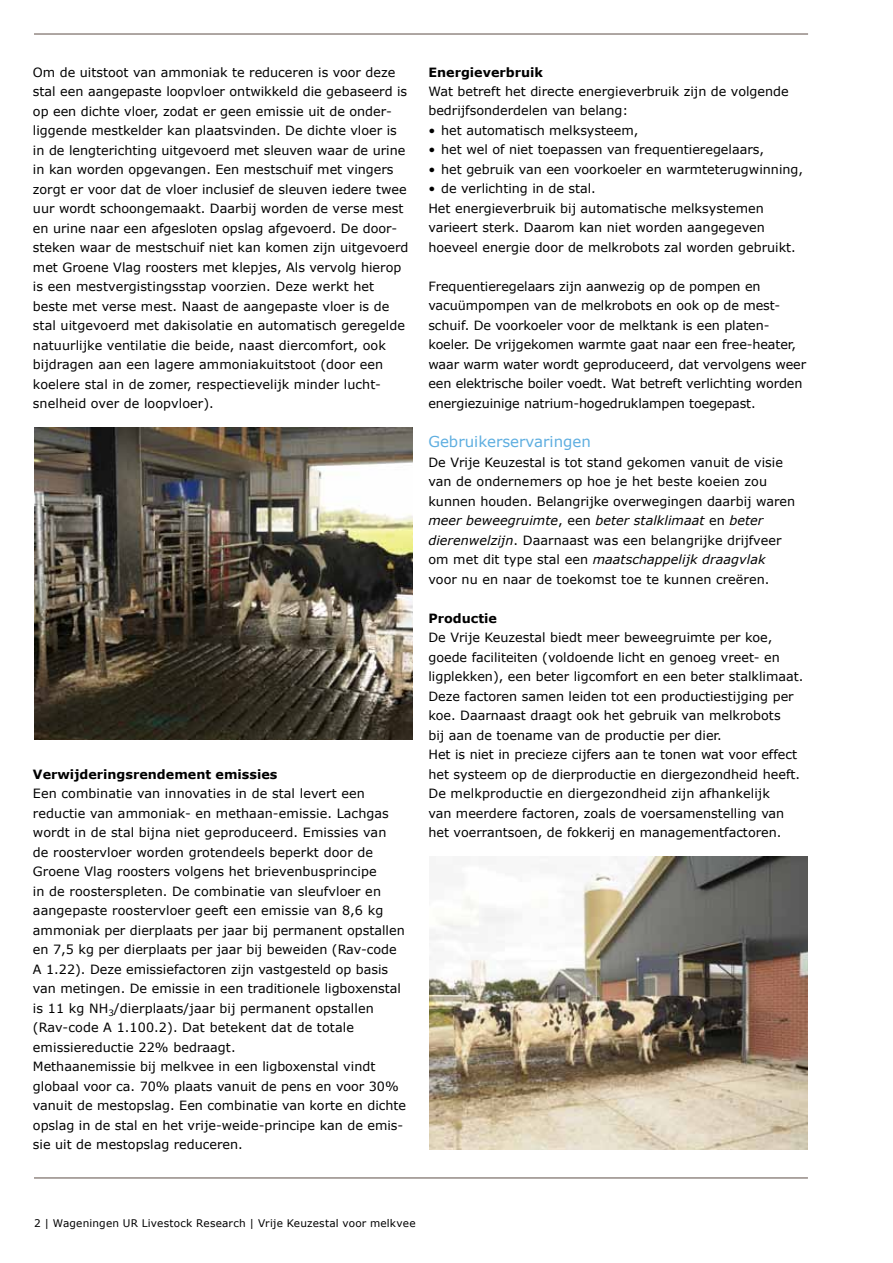
<style>
.page{position:relative;width:893px;height:1263px;background:#fff}
.page>*{position:absolute;margin:0;border:0;box-sizing:border-box;transform-origin:0 0}
.t1{font:15px "Verdana";color:#5eaee0}
.t2{font:12.75px/19.5px "Verdana";color:#000}
.t3{font:700 12.75px "Verdana";color:#000}
.t4{font:10.5px "Verdana";letter-spacing:.02em;color:#000}
.s1{font-style:italic}
</style>
<div class="page">
<hr style="left:34px;top:1177px;width:774px;height:2px;background:#948a85">
<hr style="left:34px;top:33px;width:774px;height:2px;background:#948a85">
<img style="left:34px;top:428px;width:378px;height:312px">
<img style="left:429px;top:857px;width:379px;height:292px">
<p class="t2" style="left:33px;top:62px;width:377px">Om de uitstoot van ammoniak te reduceren is voor deze stal een aangepaste loopvloer ontwikkeld die gebaseerd is op een dichte vloer, zodat er geen emissie uit de onder&shy;liggende mestkelder kan plaatsvinden. De dichte vloer is in de lengterichting uitgevoerd met sleuven waar de urine in kan worden opgevangen. Een mestschuif met vingers zorgt er voor dat de vloer inclusief de sleuven iedere twee uur wordt schoongemaakt. Daarbij worden de verse mest en urine naar een afgesloten opslag afgevoerd. De door&shy;steken waar de mestschuif niet kan komen zijn uitgevoerd met Groene Vlag roosters met klepjes, Als vervolg hierop is een mestvergistingsstap voorzien. Deze werkt het beste met verse mest. Naast de aangepaste vloer is de stal uitgevoerd met dakisolatie en automatisch geregelde natuurlijke ventilatie die beide, naast diercomfort, ook bijdragen aan een lagere ammoniakuitstoot (door een koelere stal in de zomer, respectievelijk minder lucht&shy;snelheid over de loopvloer).</p>
<p class="t3" style="left:33px;top:765px;width:246px">Verwijderingsrendement emissies</p>
<p class="t2" style="left:33px;top:783px;width:375px">Een combinatie van innovaties in de stal levert een reductie van ammoniak- en methaan-emissie. Lachgas wordt in de stal bijna niet geproduceerd. Emissies van<br>de roostervloer worden grotendeels beperkt door de Groene Vlag roosters volgens het brievenbusprincipe<br>in de roosterspleten. De combinatie van sleufvloer en aangepaste roostervloer geeft een emissie van 8,6 kg ammoniak per dierplaats per jaar bij permanent opstallen en 7,5 kg per dierplaats per jaar bij beweiden (Rav-code A 1.22). Deze emissiefactoren zijn vastgesteld op basis van metingen. De emissie in een traditionele ligboxenstal is 11 kg NH<sub>3</sub>/dierplaats/jaar bij permanent opstallen (Rav-code A 1.100.2). Dat betekent dat de totale emissiereductie 22% bedraagt.<br>Methaanemissie bij melkvee in een ligboxenstal vindt globaal voor ca. 70% plaats vanuit de pens en voor 30% vanuit de mestopslag. Een combinatie van korte en dichte opslag in de stal en het vrije-weide-principe kan de emis&shy;sie uit de mestopslag reduceren.</p>
<p class="t3" style="left:428px;top:63px;width:116px">Energieverbruik</p>
<p class="t2" style="left:428px;top:81px;width:362px">Wat betreft het directe energieverbruik zijn de volgende bedrijfsonderdelen van belang:</p>
<p class="t2" style="left:428px;top:120px;width:212px">• het automatisch melksysteem,</p>
<p class="t2" style="left:428px;top:140px;width:337px">• het wel of niet toepassen van frequentieregelaars,</p>
<p class="t2" style="left:428px;top:159px;width:376px">• het gebruik van een voorkoeler en warmteterugwinning,</p>
<p class="t2" style="left:428px;top:179px;width:369px">• de verlichting in de stal.<br>Het energieverbruik bij automatische melksystemen varieert sterk. Daarom kan niet worden aangegeven hoeveel energie door de melkrobots zal worden gebruikt.</p>
<p class="t2" style="left:428px;top:276px;width:379px">Frequentieregelaars zijn aanwezig op de pompen en vacuümpompen van de melkrobots en ook op de mest&shy;schuif. De voorkoeler voor de melktank is een platen&shy;koeler. De vrijgekomen warmte gaat naar een free-heater, waar warm water wordt geproduceerd, dat vervolgens weer een elektrische boiler voedt. Wat betreft verlichting worden energiezuinige natrium-hogedruklampen toegepast.</p>
<p class="t1" style="left:428px;top:431px;width:164px">Gebruikerservaringen</p>
<p class="t2" style="left:428px;top:452px;width:368px">De Vrije Keuzestal is tot stand gekomen vanuit de visie van de ondernemers op hoe je het beste koeien zou kunnen houden. Belangrijke overwegingen daarbij waren <span class="s1">meer beweegruimte</span>, een <span class="s1">beter stalklimaat</span> en <span class="s1">beter dierenwelzijn</span>. Daarnaast was een belangrijke drijfveer om met dit type stal een <span class="s1">maatschappelijk draagvlak </span>voor nu en naar de toekomst toe te kunnen creëren.</p>
<p class="t3" style="left:428px;top:609px;width:70px">Productie</p>
<p class="t2" style="left:428px;top:627px;width:377px">De Vrije Keuzestal biedt meer beweegruimte per koe, goede faciliteiten (voldoende licht en genoeg vreet- en ligplekken), een beter ligcomfort en een beter stalklimaat.<br>Deze factoren samen leiden tot een productiestijging per koe. Daarnaast draagt ook het gebruik van melkrobots<br>bij aan de toename van de productie per dier.<br>Het is niet in precieze cijfers aan te tonen wat voor effect het systeem op de dierproductie en diergezondheid heeft.<br>De melkproductie en diergezondheid zijn afhankelijk<br>van meerdere factoren, zoals de voersamenstelling van het voerrantsoen, de fokkerij en managementfactoren.</p>
<p class="t4" style="left:34px;top:1216px;width:383px">2 | Wageningen UR Livestock Research | Vrije Keuzestal voor melkvee</p>
</div>
